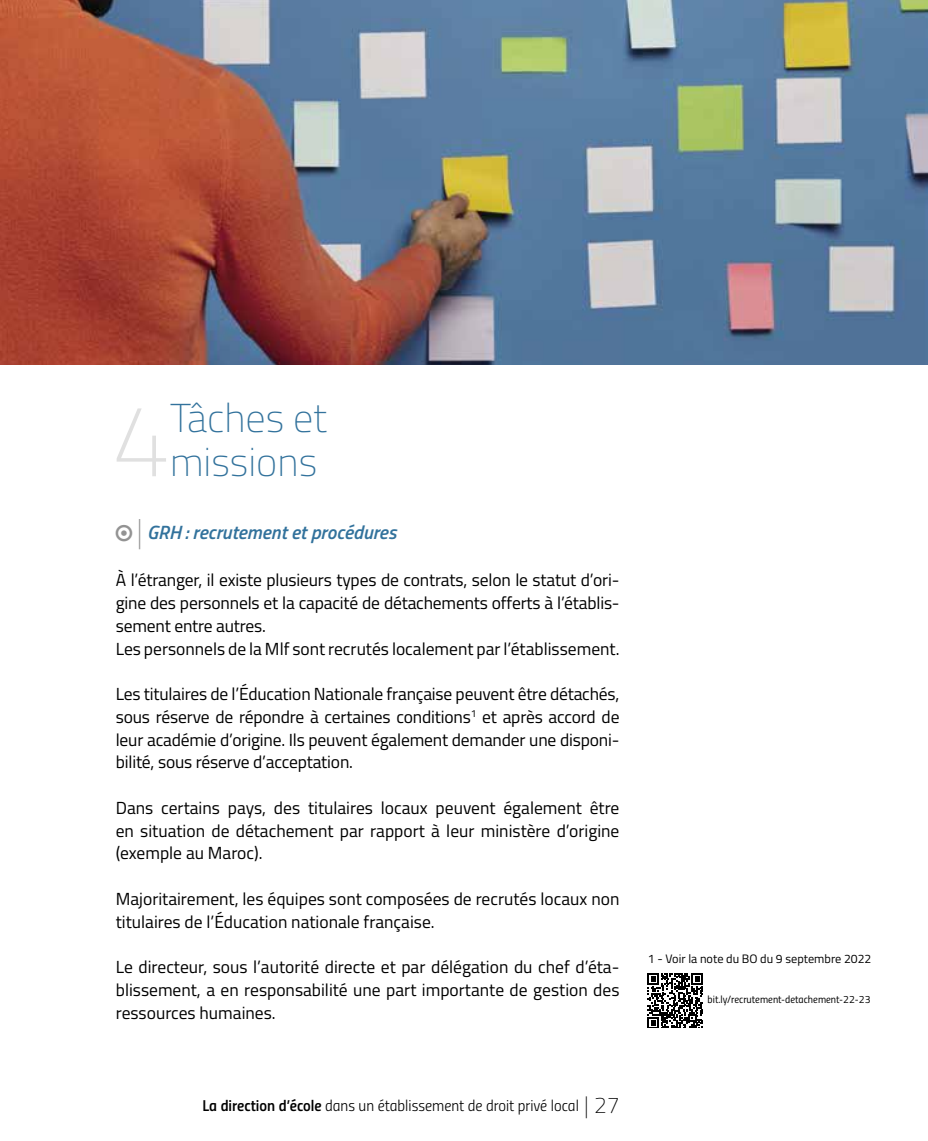
<style>
.page{position:relative;width:928px;height:1141px;background:#fff}
.page>*{position:absolute;margin:0;border:0;box-sizing:border-box;transform-origin:0 0}
.t1{font:100 102.73px "Titillium";color:#e0e0e0}
.t2{font:100 40.25px/43.8px "Titillium";color:#32729c}
.t3{font:italic 600 19.25px "Titillium";color:#32729c}
.t4{font:17.5px/22.8px "Titillium";color:#000;text-align:justify}
.t5{font:15.75px "Titillium Light Upright";color:#000}
.t6{font:12.25px "Titillium";color:#000}
.t7{font:10.5px "Titillium Regular Upright";color:#000}
.s1{font-weight:100;font-style:normal;font-size:31.5px;color:#939393}
.s2{font-family:"Titillium Semibold Upright"}
.s3{font-family:"Titillium";font-weight:100;font-size:22.75px}
</style>
<div class="page">
<img style="left:0;top:0;width:928px;height:365px">
<svg style="left:648px;top:973px;width:55px;height:55px"></svg>
<h1 class="t1" style="left:112px;top:367px;width:59px">4</h1>
<h2 class="t2" style="left:170px;top:395px;width:158px">Tâches et missions</h2>
<p class="t3" style="left:136px;top:517px;width:261px"><span class="s1">|</span> GRH : recrutement et procédures</p>
<p class="t4" style="left:116px;top:568px;width:505px;text-align:left">À l’étranger, il existe plusieurs types de contrats, selon le statut d’ori&shy;gine des personnels et la capacité de détachements offerts à l’établis&shy;sement entre autres.<br>Les personnels de la Mlf sont recrutés localement par l’établissement.</p>
<p class="t4" style="left:116px;top:682px;width:505px">Les titulaires de l’Éducation Nationale française peuvent être détachés, sous réserve de répondre à certaines conditions<sup>1</sup> et après accord de leur académie d’origine. Ils peuvent également demander une disponi&shy;bilité, sous réserve d’acceptation.</p>
<p class="t4" style="left:116px;top:795px;width:505px">Dans certains pays, des titulaires locaux peuvent également être en situation de détachement par rapport à leur ministère d’origine (exemple au Maroc).</p>
<p class="t4" style="left:116px;top:886px;width:505px">Majoritairement, les équipes sont composées de recrutés locaux non titulaires de l’Éducation nationale française.</p>
<p class="t4" style="left:116px;top:955px;width:505px">Le directeur, sous l’autorité directe et par délégation du chef d’éta&shy;blissement, a en responsabilité une part importante de gestion des ressources humaines.</p>
<p class="t6" style="left:648px;top:950px;width:225px">1 - Voir la note du BO du 9 septembre 2022</p>
<p class="t7" style="left:707px;top:992px;width:164px">bit.ly/recrutement-detachement-22-23</p>
<p class="t5" style="left:202px;top:1094px;width:418px"><span class="s2">La direction d’école</span> dans un établissement de droit privé local <span class="s3">| 27</span></p>
</div>
